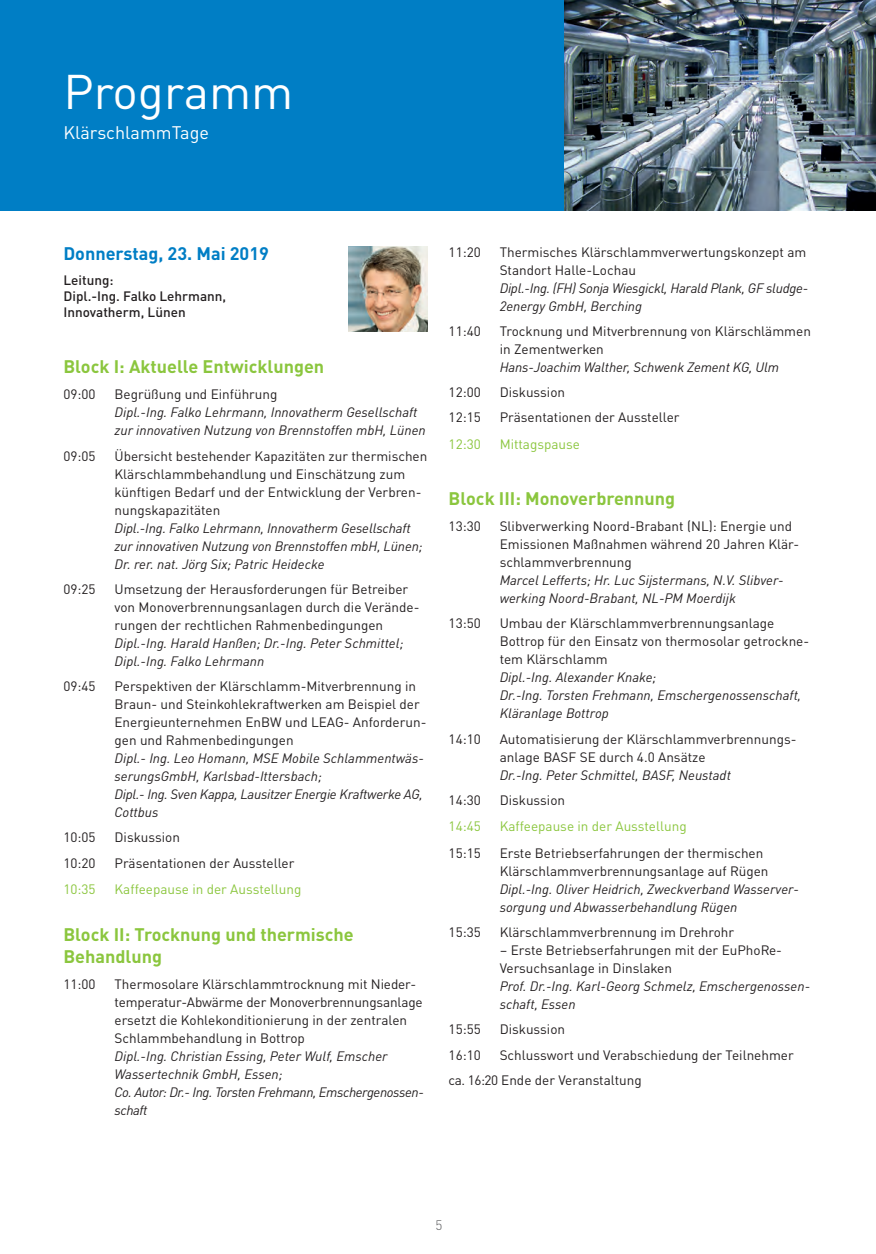
<style>
.page{position:relative;width:876px;height:1254px;background:#fff}
.page>*{position:absolute;margin:0;border:0;box-sizing:border-box;transform-origin:0 0}
.Programm{font:48px "DINOT";color:#fff}
.Zwischenüberschrifte{font:700 18px/21.6px "DINOT";color:#8bc63e}
.Pause{font:700 18px "DINOT";color:#8bc63e}
.Programmtag{font:700 18px "DINOT";color:#007ec5}
.Fließtext{font:18px "DINOT";color:#fff}
.Vortragstitel{font:13.5px/18px "DINOT";color:#231f20}
.Referenten{font:italic 13.5px/18px "DINOT";color:#231f20}
.Pause-2{font:13.5px "DINOT";color:#8bc63e}
.Referenten-2{font:italic 13.5px/18px "DINOT";letter-spacing:-.02em;color:#231f20}
.Fließtext-2{font:500 13.5px/16.2px "DINOT";color:#231f20}
.t1{font:300 13.5px "DINOT";color:#57585a}
</style>
<div class="page">
<div style="left:0;top:0;width:875px;height:210px;background:#007ec5"></div>
<img style="left:564px;top:0;width:311px;height:210px">
<img style="left:349px;top:246px;width:78px;height:85px">
<p class="Programm" style="left:63px;top:55px;width:231px">Programm</p>
<p class="Fließtext" style="left:63px;top:118px;width:147px">KlärschlammTage</p>
<p class="Programmtag" style="left:63px;top:239px;width:207px">Donnerstag, 23. Mai 2019</p>
<p class="Fließtext-2" style="left:63px;top:271px;width:164px">Leitung:<br>Dipl.-Ing. Falko Lehrmann,<br>Innovatherm, Lünen</p>
<p class="Zwischenüberschrifte" style="left:63px;top:354px;width:262px">Block I: Aktuelle Entwicklungen</p>
<p class="Vortragstitel" style="left:63px;top:384px;width:34px">09:00</p>
<p class="Vortragstitel" style="left:114px;top:384px;width:164px">Begrüßung und Einführung</p>
<p class="Referenten" style="left:114px;top:403px;width:312px">Dipl.-Ing. Falko Lehrmann, Innovatherm Gesellschaft zur innovativen Nutzung von Brennstoffen mbH, Lünen</p>
<p class="Vortragstitel" style="left:63px;top:446px;width:34px">09:05</p>
<p class="Vortragstitel" style="left:114px;top:446px;width:314px">Übersicht bestehender Kapazitäten zur thermischen Klärschlammbehandlung und Einschätzung zum künftigen Bedarf und der Entwicklung der Verbren&shy;nungskapazitäten</p>
<p class="Referenten" style="left:114px;top:518px;width:309px">Dipl.-Ing. Falko Lehrmann, Innovatherm Gesellschaft zur innovativen Nutzung von Brennstoffen mbH, Lünen;<br>Dr. rer. nat. Jörg Six; Patric Heidecke</p>
<p class="Vortragstitel" style="left:63px;top:579px;width:34px">09:25</p>
<p class="Vortragstitel" style="left:114px;top:579px;width:306px">Umsetzung der Herausforderungen für Betreiber von Monoverbrennungsanlagen durch die Verände&shy;rungen der rechtlichen Rahmenbedingungen</p>
<p class="Referenten" style="left:114px;top:633px;width:290px">Dipl.-Ing. Harald Hanßen; Dr.-Ing. Peter Schmittel;<br>Dipl.-Ing. Falko Lehrmann</p>
<p class="Vortragstitel" style="left:63px;top:676px;width:34px">09:45</p>
<p class="Vortragstitel" style="left:114px;top:676px;width:313px">Perspektiven der Klärschlamm-Mitverbrennung in Braun- und Steinkohlekraftwerken am Beispiel der Energieunternehmen EnBW und LEAG- Anforderun&shy;gen und Rahmenbedingungen</p>
<p class="Referenten" style="left:114px;top:748px;width:311px">Dipl.- Ing. Leo Homann, MSE Mobile Schlammentwäs&shy;serungsGmbH, Karlsbad-Ittersbach;<br>Dipl.- Ing. Sven Kappa, Lausitzer Energie Kraftwerke AG, Cottbus</p>
<p class="Vortragstitel" style="left:63px;top:827px;width:34px">10:05</p>
<p class="Vortragstitel" style="left:114px;top:827px;width:67px">Diskussion</p>
<p class="Vortragstitel" style="left:63px;top:853px;width:34px">10:20</p>
<p class="Vortragstitel" style="left:114px;top:853px;width:181px">Präsentationen der Aussteller</p>
<p class="Pause-2" style="left:63px;top:879px;width:34px">10:35</p>
<p class="Pause-2" style="left:114px;top:879px;width:188px">Kaffeepause in der Ausstellung</p>
<p class="Zwischenüberschrifte" style="left:63px;top:923px;width:292px">Block II: Trocknung und thermische<br>Behandlung</p>
<p class="Vortragstitel" style="left:63px;top:974px;width:34px">11:00</p>
<p class="Vortragstitel" style="left:114px;top:974px;width:310px">Thermosolare Klärschlammtrocknung mit Nieder&shy;temperatur-Abwärme der Monoverbrennungsanlage ersetzt die Kohlekonditionierung in der zentralen Schlammbehandlung in Bottrop</p>
<p class="Referenten" style="left:114px;top:1046px;width:311px">Dipl.-Ing. Christian Essing, Peter Wulf, Emscher Wassertechnik GmbH, Essen;<br>Co. Autor: Dr.- Ing. Torsten Frehmann, Emschergenossen&shy;schaft</p>
<p class="Vortragstitel" style="left:448px;top:242px;width:34px">11:20</p>
<p class="Vortragstitel" style="left:499px;top:242px;width:308px">Thermisches Klärschlammverwertungskonzept am<br>Standort Halle-Lochau</p>
<p class="Referenten-2" style="left:499px;top:278px;width:310px">Dipl.-Ing. (FH) Sonja Wiesgickl, Harald Plank, GF sludge-<br>2energy GmbH, Berching</p>
<p class="Vortragstitel" style="left:448px;top:321px;width:34px">11:40</p>
<p class="Vortragstitel" style="left:499px;top:321px;width:312px">Trocknung und Mitverbrennung von Klärschlämmen in Zementwerken</p>
<p class="Referenten" style="left:499px;top:357px;width:281px">Hans-Joachim Walther, Schwenk Zement KG, Ulm</p>
<p class="Vortragstitel" style="left:448px;top:382px;width:34px">12:00</p>
<p class="Vortragstitel" style="left:499px;top:382px;width:67px">Diskussion</p>
<p class="Vortragstitel" style="left:448px;top:407px;width:34px">12:15</p>
<p class="Vortragstitel" style="left:499px;top:407px;width:181px">Präsentationen der Aussteller</p>
<p class="Pause-2" style="left:448px;top:434px;width:34px">12:30</p>
<p class="Pause-2" style="left:499px;top:434px;width:82px">Mittagspause</p>
<p class="Pause" style="left:448px;top:484px;width:228px">Block III: Monoverbrennung</p>
<p class="Vortragstitel" style="left:448px;top:516px;width:34px">13:30</p>
<p class="Vortragstitel" style="left:499px;top:516px;width:301px">Slibverwerking Noord-Brabant (NL): Energie und<br>Emissionen Maßnahmen während 20 Jahren Klär&shy;schlammverbrennung</p>
<p class="Referenten" style="left:499px;top:570px;width:285px">Marcel Lefferts; Hr. Luc Sijstermans, N.V. Slibver&shy;werking Noord-Brabant, NL-PM Moerdijk</p>
<p class="Vortragstitel" style="left:448px;top:613px;width:34px">13:50</p>
<p class="Vortragstitel" style="left:499px;top:613px;width:311px">Umbau der Klärschlammverbrennungsanlage<br>Bottrop für den Einsatz von thermosolar getrockne&shy;tem Klärschlamm</p>
<p class="Referenten" style="left:499px;top:667px;width:303px">Dipl.-Ing. Alexander Knake;<br>Dr.-Ing. Torsten Frehmann, Emschergenossenschaft,<br>Kläranlage Bottrop</p>
<p class="Vortragstitel" style="left:448px;top:729px;width:34px">14:10</p>
<p class="Vortragstitel" style="left:499px;top:729px;width:298px">Automatisierung der Klärschlammverbrennungs&shy;anlage BASF SE durch 4.0 Ansätze</p>
<p class="Referenten" style="left:499px;top:765px;width:233px">Dr.-Ing. Peter Schmittel, BASF, Neustadt</p>
<p class="Vortragstitel" style="left:448px;top:790px;width:34px">14:30</p>
<p class="Vortragstitel" style="left:499px;top:790px;width:67px">Diskussion</p>
<p class="Pause-2" style="left:448px;top:816px;width:34px">14:45</p>
<p class="Pause-2" style="left:499px;top:816px;width:188px">Kaffeepause in der Ausstellung</p>
<p class="Vortragstitel" style="left:448px;top:843px;width:34px">15:15</p>
<p class="Vortragstitel" style="left:499px;top:843px;width:270px">Erste Betriebserfahrungen der thermischen<br>Klärschlammverbrennungsanlage auf Rügen</p>
<p class="Referenten" style="left:499px;top:879px;width:300px">Dipl.-Ing. Oliver Heidrich, Zweckverband Wasserver&shy;sorgung und Abwasserbehandlung Rügen</p>
<p class="Vortragstitel" style="left:448px;top:922px;width:34px">15:35</p>
<p class="Vortragstitel" style="left:499px;top:922px;width:236px">Klärschlammverbrennung im Drehrohr</p>
<p class="Vortragstitel" style="left:499px;top:940px;width:284px">– Erste Betriebserfahrungen mit der EuPhoRe-<br>Versuchsanlage in Dinslaken</p>
<p class="Referenten" style="left:499px;top:976px;width:312px">Prof. Dr.-Ing. Karl-Georg Schmelz, Emschergenossen&shy;schaft, Essen</p>
<p class="Vortragstitel" style="left:448px;top:1019px;width:34px">15:55</p>
<p class="Vortragstitel" style="left:499px;top:1019px;width:67px">Diskussion</p>
<p class="Vortragstitel" style="left:448px;top:1044px;width:34px">16:10</p>
<p class="Vortragstitel" style="left:499px;top:1044px;width:295px">Schlusswort und Verabschiedung der Teilnehmer</p>
<p class="Vortragstitel" style="left:448px;top:1070px;width:194px">ca. 16:20 Ende der Veranstaltung</p>
<p class="t1" style="left:435px;top:1214px;width:8px">5</p>
</div>
